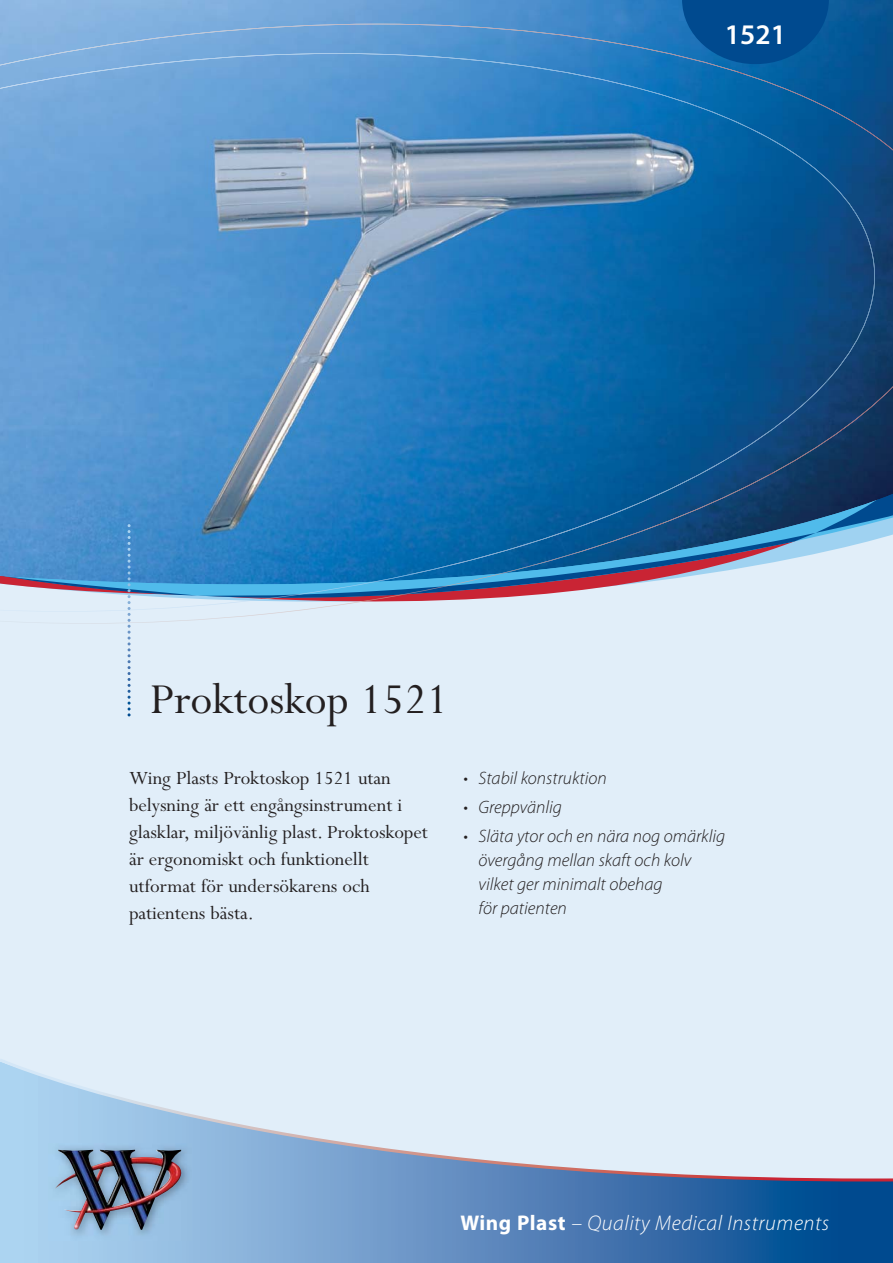
<style>
.page{position:relative;width:893px;height:1263px;background:#fff}
.page>*{position:absolute;margin:0;border:0;box-sizing:border-box;transform-origin:0 0}
.t1{font:48px "Perpetua";color:#231f20}
.t2{font:600 28.5px "Myriad Pro";color:#fff}
.t3{font:italic 300 21.3px "Myriad Pro";letter-spacing:.025em;color:#fff}
.t4{font:21px/27px "Perpetua";letter-spacing:-.005em;color:#231f20}
.t5{font:italic 300 18px/24px "Myriad Pro";color:#231f20}
.s1{font-weight:700;font-style:normal}
</style>
<div class="page">
<svg style="left:0;top:1186px;width:893px;height:77px;background:#5588bc"></svg>
<div style="left:0;top:667px;width:893px;height:519px;background:#e1eef9"></div>
<div style="left:504px;top:648px;width:389px;height:19px;background:#e1eef9"></div>
<div style="left:504px;top:584px;width:389px;height:64px;background:#e1eef9"></div>
<svg style="left:0;top:1058px;width:893px;height:123px;background:#ccddef"></svg>
<img style="left:49px;top:1143px;width:142px;height:97px">
<img style="left:54px;top:1150px;width:130px;height:80px">
<svg style="left:504px;top:584px;width:312px;height:27px;background:#ddd8e4"></svg>
<img style="left:0;top:0;width:893px;height:584px">
<svg style="left:682px;top:0;width:147px;height:64px;background:#014d91"></svg>
<img style="left:0;top:24px;width:790px;height:50px">
<img style="left:737px;top:73px;width:121px;height:51px">
<img style="left:852px;top:123px;width:41px;height:29px">
<img style="left:842px;top:385px;width:51px;height:47px">
<img style="left:775px;top:427px;width:67px;height:47px">
<img style="left:657px;top:474px;width:117px;height:50px">
<img style="left:504px;top:524px;width:161px;height:50px">
<img style="left:0;top:53px;width:723px;height:53px">
<img style="left:692px;top:105px;width:113px;height:54px">
<img style="left:799px;top:158px;width:58px;height:54px">
<img style="left:826px;top:211px;width:50px;height:173px">
<img style="left:775px;top:379px;width:52px;height:50px">
<img style="left:692px;top:425px;width:83px;height:52px">
<img style="left:568px;top:476px;width:131px;height:54px">
<img style="left:504px;top:529px;width:72px;height:53px">
<svg style="left:0;top:524px;width:504px;height:192px;background:#a0c3e1"></svg>
<h2 class="t2" style="left:725px;top:24px;width:63px">1521</h2>
<h1 class="t1" style="left:150px;top:683px;width:300px">Proktoskop 1521</h1>
<p class="t4" style="left:129px;top:767px;width:300px">Wing Plasts Proktoskop 1521 utan belysning är ett engångsinstrument i glasklar, miljövänlig plast. Proktoskopet är ergonomiskt och funktionellt utformat för undersökarens och patientens bästa.</p>
<p class="t5" style="left:463px;top:768px;width:145px">• Stabil konstruktion</p>
<p class="t5" style="left:463px;top:797px;width:100px">• Greppvänlig</p>
<p class="t5" style="left:478px;top:826px;width:248px;text-indent:-15px">• Släta ytor och en nära nog omärklig övergång mellan skaft och kolv vilket ger minimalt obehag<br>för patienten</p>
<p class="t3" style="left:460px;top:1215px;width:370px"><span class="s1">Wing Plast</span> – Quality Medical Instruments</p>
</div>
